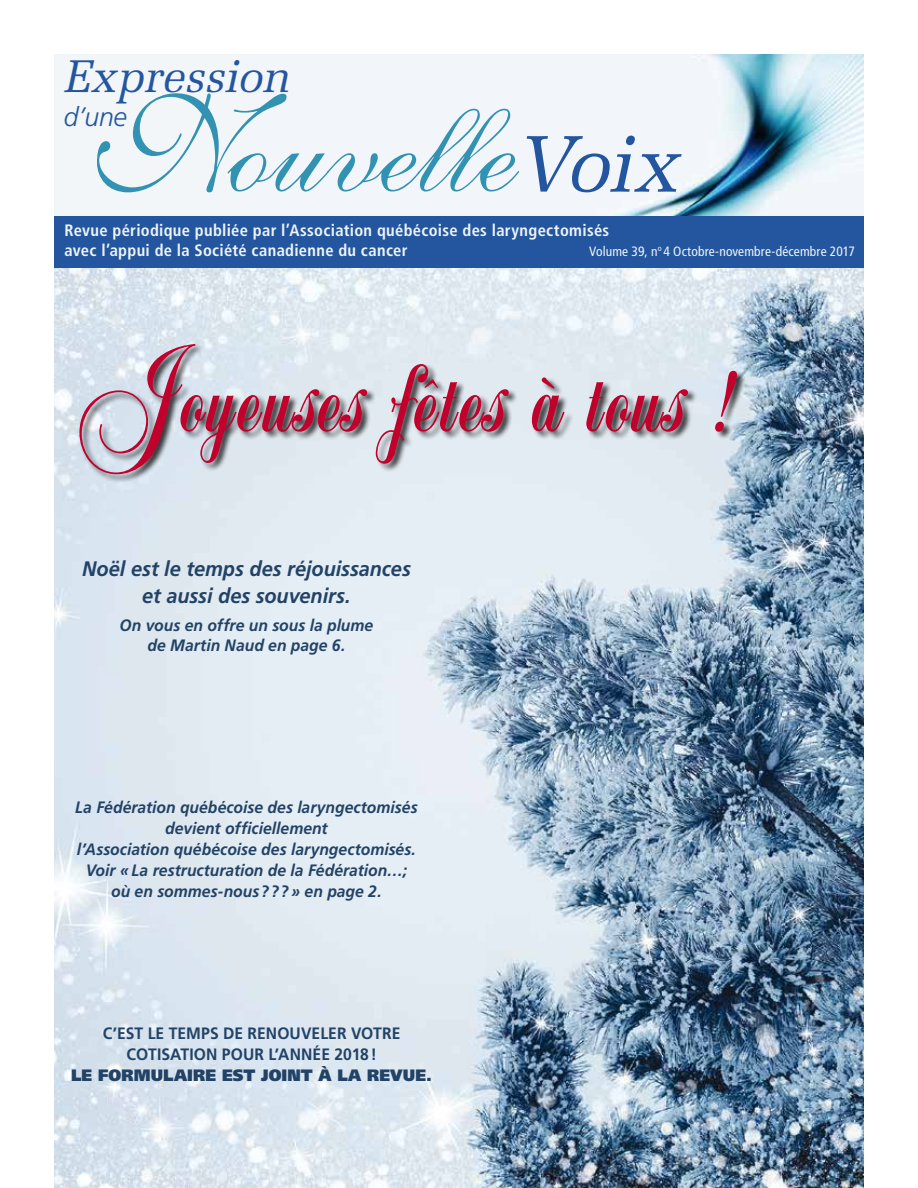
<style>
.page{position:relative;width:918px;height:1188px;background:#fff}
.page>*{position:absolute;margin:0;border:0;box-sizing:border-box;transform-origin:0 0}
.t1{font:144px "Balmoral Plain";letter-spacing:.03em;color:#c1002b;scale:.95 1}
.t2{font:137.55px "Shelley Volante Script";color:#3192b2}
.t3{font:italic 45.9px "Melior";letter-spacing:-.01em;color:#23569f}
.t4{font:italic 300 26.7px "Frutiger";color:#23569f}
.t5{font:italic 700 21px/27px "Frutiger LT Std";letter-spacing:-.005em;color:#224366;text-align:center;scale:.95 1}
.t6{font:italic 700 16.5px/21px "Frutiger LT Std";color:#224366;text-align:center;scale:.95 1}
.t7{font:700 condensed 16.5px/19.8px "Frutiger";letter-spacing:.02em;color:#eef4f9}
.t8{font:700 16.5px/21px "Frutiger LT Std";letter-spacing:.005em;color:#224366;text-align:center;scale:.95 1}
.t9{font:900 16.5px "Frutiger LT Std";letter-spacing:.01em;color:#224366;scale:.95 1}
.t10{font:condensed 13.5px "Frutiger";letter-spacing:.01em;color:#eef4f9}
.s1{font-family:"Melior";font-style:italic;font-size:80.25px;color:#23569f}
</style>
<div class="page">
<img style="left:54px;top:267px;width:810px;height:921px">
<div style="left:54px;top:54px;width:810px;height:212px;background:#f2f6f9"></div>
<img style="left:618px;top:54px;width:246px;height:162px">
<div style="left:54px;top:216px;width:810px;height:51px;background:#23569f"></div>
<div style="left:79px;top:343px;width:667px;height:141px;background:#000;opacity:.75"></div>
<h3 class="t3" style="left:64px;top:49px;width:228px">Expression</h3>
<h2 class="t2" style="left:74px;top:67px;width:607px">Nouvelle <span class="s1">Voix</span></h2>
<h3 class="t4" style="left:64px;top:101px;width:65px">d’une</h3>
<p class="t7" style="left:64px;top:221px;width:546px">Revue périodique publiée par l’Association québécoise des laryngectomisés avec l’appui de la Société canadienne du cancer</p>
<p class="t10" style="left:589px;top:243px;width:267px">Volume 39, n<sup>o</sup> 4 Octobre-novembre-décembre 2017</p>
<h1 class="t1" style="left:82px;top:297px;width:693px">Joyeuses fêtes à tous !</h1>
<p class="t5" style="left:82px;top:555px;width:348px">Noël est le temps des réjouissances et aussi des souvenirs.</p>
<p class="t6" style="left:120px;top:616px;width:269px;line-height:19.5px">On vous en offre un sous la plume de Martin Naud en page 6.</p>
<p class="t6" style="left:75px;top:797px;width:362px">La Fédération québécoise des laryngectomisés devient officiellement<br>l’Association québécoise des laryngectomisés.<br>Voir «La restructuration de la Fédération…; où en sommes-nous???» en page 2.</p>
<p class="t8" style="left:103px;top:1022px;width:315px">C’EST LE TEMPS DE RENOUVELER VOTRE<br>COTISATION POUR L’ANNÉE 2018!</p>
<p class="t9" style="left:71px;top:1065px;width:381px">LE FORMULAIRE EST JOINT À LA REVUE.</p>
</div>
